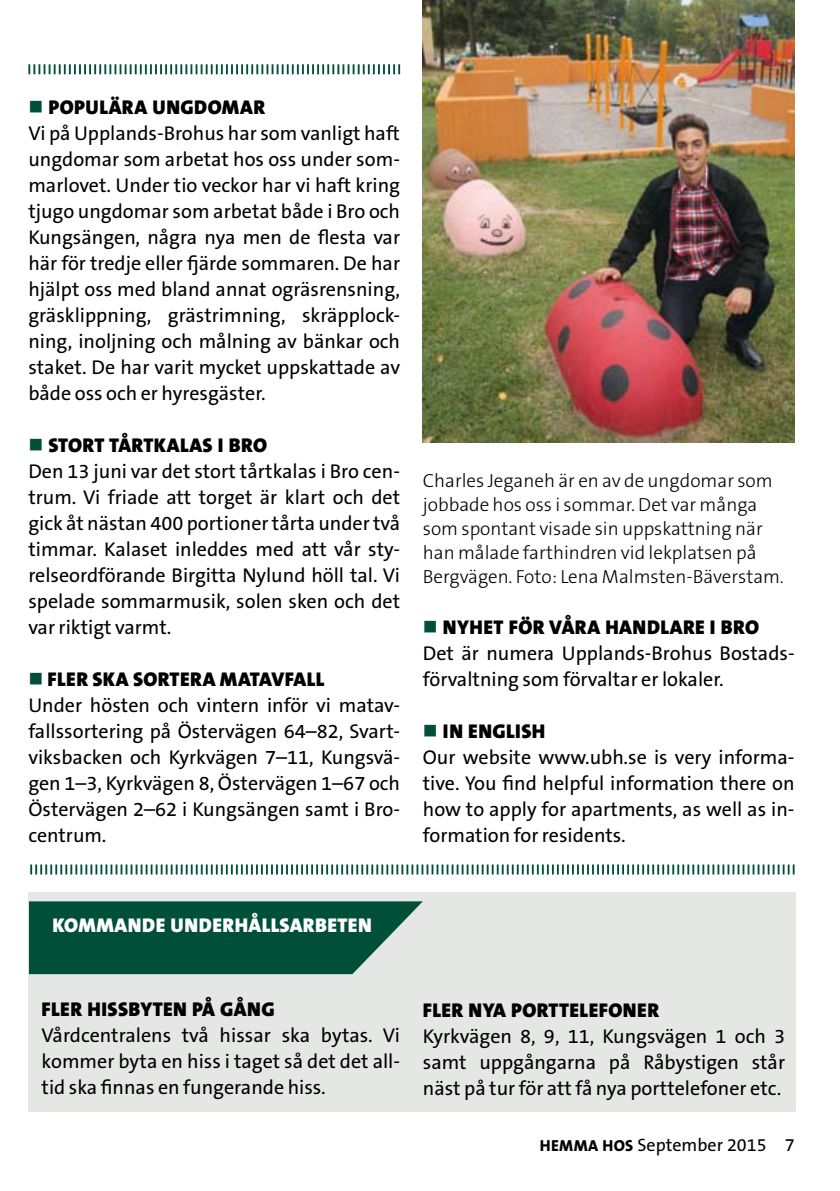
<style>
.page{position:relative;width:840px;height:1191px;background:#fff}
.page>*{position:absolute;margin:0;border:0;box-sizing:border-box;transform-origin:0 0}
.t1{font:20px/26px "The Sans B W5 Plain";color:#000;text-align:justify}
.t2{font:900 20px "The Sans B W9";letter-spacing:.02em;color:#000}
.t3{font:900 20px "The Sans B W9";letter-spacing:.02em;color:#fff}
.t4{font:300 19px/24px "The Sans B W3";color:#000}
.t5{font:18px "The Sans B W5 Plain";color:#000}
.s1{color:#004f38}
.s2{font-family:"The Sans B W8";font-weight:800;font-size:16px}
</style>
<div class="page">
<div style="left:28px;top:892px;width:767px;height:219px;background:#e5e7e4"></div>
<svg style="left:30px;top:864px;width:764px;height:10px"></svg>
<svg style="left:28px;top:64px;width:372px;height:10px"></svg>
<img style="left:422px;top:0;width:372px;height:442px">
<svg style="left:29px;top:901px;width:393px;height:73px;background:#145c47"></svg>
<p class="t2" style="left:28px;top:94px;width:238px"><span class="s1">■</span> POPULÄRA UNGDOMAR</p>
<p class="t1" style="left:28px;top:120px;width:373px">Vi på Upplands-Brohus har som vanligt haft ungdomar som arbetat hos oss under som&shy;marlovet. Under tio veckor har vi haft kring tjugo ungdomar som arbetat både i Bro och Kungsängen, några nya men de flesta var här för tredje eller fjärde sommaren. De har hjälpt oss med bland annat ogräsrensning, gräsklippning, grästrimning, skräpplock&shy;ning, inoljning och målning av bänkar och staket. De har varit mycket uppskattade av både oss och er hyresgäster.</p>
<p class="t2" style="left:28px;top:432px;width:240px"><span class="s1">■</span> STORT TÅRTKALAS I BRO</p>
<p class="t1" style="left:28px;top:458px;width:373px">Den 13 juni var det stort tårtkalas i Bro cen&shy;trum. Vi friade att torget är klart och det gick åt nästan 400 portioner tårta under två timmar. Kalaset inleddes med att vår sty&shy;relseordförande Birgitta Nylund höll tal. Vi spelade sommarmusik, solen sken och det var riktigt varmt.</p>
<p class="t2" style="left:28px;top:666px;width:297px"><span class="s1">■</span> FLER SKA SORTERA MATAVFALL</p>
<p class="t1" style="left:28px;top:692px;width:373px">Under hösten och vintern inför vi matav&shy;fallssortering på Östervägen 64–82, Svart&shy;viksbacken och Kyrkvägen 7–11, Kungsvä&shy;gen 1–3, Kyrkvägen 8, Östervägen 1–67 och Östervägen 2–62 i Kungsängen samt i Bro&shy;centrum.</p>
<p class="t4" style="left:422px;top:469px;width:362px">Charles Jeganeh är en av de ungdomar som jobbade hos oss i sommar. Det var många som spontant visade sin uppskattning när han målade farthindren vid lekplatsen på Bergvägen. Foto: Lena Malmsten-Bäverstam.</p>
<p class="t2" style="left:422px;top:614px;width:337px"><span class="s1">■</span> NYHET FÖR VÅRA HANDLARE I BRO</p>
<p class="t1" style="left:422px;top:640px;width:373px">Det är numera Upplands-Brohus Bostads&shy;förvaltning som förvaltar er lokaler.</p>
<p class="t2" style="left:422px;top:718px;width:124px"><span class="s1">■</span> IN ENGLISH</p>
<p class="t1" style="left:422px;top:744px;width:373px">Our website www.ubh.se is very informa&shy;tive. You find helpful information there on how to apply for apartments, as well as in&shy;formation for residents.</p>
<p class="t3" style="left:52px;top:912px;width:321px">KOMMANDE UNDERHÅLLSARBETEN</p>
<p class="t2" style="left:42px;top:996px;width:234px">FLER HISSBYTEN PÅ GÅNG</p>
<p class="t1" style="left:42px;top:1022px;width:360px">Vårdcentralens två hissar ska bytas. Vi kommer byta en hiss i taget så det det all&shy;tid ska finnas en fungerande hiss.</p>
<p class="t2" style="left:422px;top:997px;width:238px">FLER NYA PORTTELEFONER</p>
<p class="t1" style="left:422px;top:1023px;width:363px">Kyrkvägen 8, 9, 11, Kungsvägen 1 och 3 samt uppgångarna på Råbystigen står näst på tur för att få nya porttelefoner etc.</p>
<p class="t5" style="left:539px;top:1133px;width:256px"><span class="s2">HEMMA HOS</span> September 2015 7</p>
</div>
